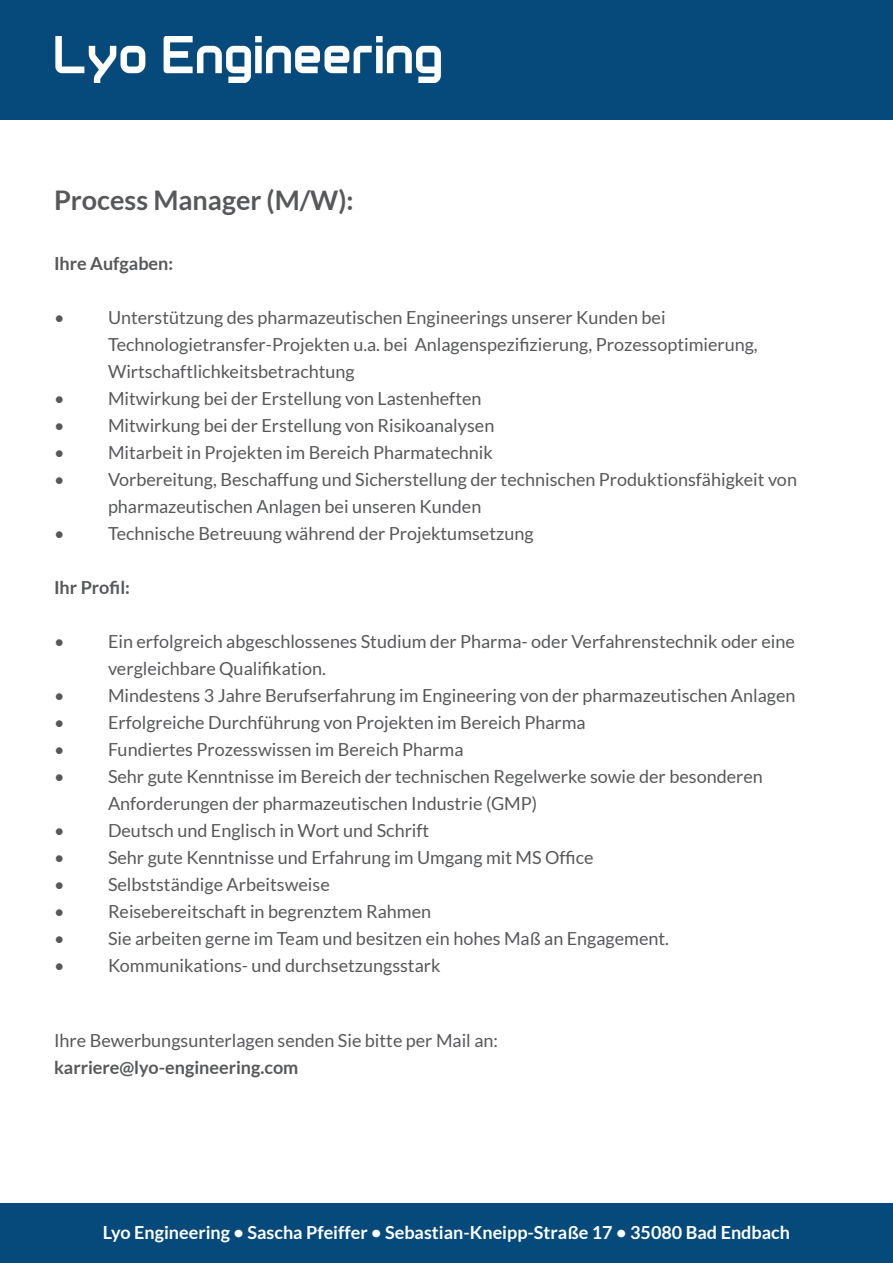
<style>
.page{position:relative;width:893px;height:1263px;background:#fff}
.page>*{position:absolute;margin:0;border:0;box-sizing:border-box;transform-origin:0 0}
.t1{font:700 27px "Lato";color:#57585a}
.t2{font:18px/27px "Lato";color:#57585a}
.t3{font:700 18px "Lato";color:#fff}
.t4{font:700 18px "Lato";color:#57585a}
</style>
<div class="page">
<div style="left:0;top:0;width:893px;height:119px;background:#054a7b"></div>
<div style="left:0;top:1203px;width:893px;height:60px;background:#054a7b"></div>
<img style="left:55px;top:37px;width:386px;height:45px">
<h1 class="t1" style="left:54px;top:185px;width:301px">Process Manager (M/W):</h1>
<p class="t4" style="left:54px;top:253px;width:121px">Ihre Aufgaben:</p>
<p class="t2" style="left:54px;top:304px;width:12px">•</p>
<p class="t2" style="left:108px;top:304px;width:651px">Unterstützung des pharmazeutischen Engineerings unserer Kunden bei<br>Technologietransfer-Projekten u.a. bei Anlagenspezifizierung, Prozessoptimierung,<br>Wirtschaftlichkeitsbetrachtung</p>
<p class="t2" style="left:54px;top:385px;width:12px">•</p>
<p class="t2" style="left:108px;top:385px;width:375px">Mitwirkung bei der Erstellung von Lastenheften</p>
<p class="t2" style="left:54px;top:412px;width:12px">•</p>
<p class="t2" style="left:108px;top:412px;width:388px">Mitwirkung bei der Erstellung von Risikoanalysen</p>
<p class="t2" style="left:54px;top:439px;width:12px">•</p>
<p class="t2" style="left:108px;top:439px;width:386px">Mitarbeit in Projekten im Bereich Pharmatechnik</p>
<p class="t2" style="left:54px;top:466px;width:12px">•</p>
<p class="t2" style="left:108px;top:466px;width:690px">Vorbereitung, Beschaffung und Sicherstellung der technischen Produktionsfähigkeit von pharmazeutischen Anlagen bei unseren Kunden</p>
<p class="t2" style="left:54px;top:520px;width:12px">•</p>
<p class="t2" style="left:108px;top:520px;width:427px">Technische Betreuung während der Projektumsetzung</p>
<p class="t4" style="left:54px;top:577px;width:78px">Ihr Profil:</p>
<p class="t2" style="left:54px;top:628px;width:12px">•</p>
<p class="t2" style="left:108px;top:628px;width:688px">Ein erfolgreich abgeschlossenes Studium der Pharma- oder Verfahrenstechnik oder eine vergleichbare Qualifikation.</p>
<p class="t2" style="left:54px;top:682px;width:12px">•</p>
<p class="t2" style="left:108px;top:682px;width:689px">Mindestens 3 Jahre Berufserfahrung im Engineering von der pharmazeutischen Anlagen</p>
<p class="t2" style="left:54px;top:709px;width:12px">•</p>
<p class="t2" style="left:108px;top:709px;width:479px">Erfolgreiche Durchführung von Projekten im Bereich Pharma</p>
<p class="t2" style="left:54px;top:736px;width:12px">•</p>
<p class="t2" style="left:108px;top:736px;width:357px">Fundiertes Prozesswissen im Bereich Pharma</p>
<p class="t2" style="left:54px;top:763px;width:12px">•</p>
<p class="t2" style="left:108px;top:763px;width:656px">Sehr gute Kenntnisse im Bereich der technischen Regelwerke sowie der besonderen<br>Anforderungen der pharmazeutischen Industrie (GMP)</p>
<p class="t2" style="left:54px;top:817px;width:12px">•</p>
<p class="t2" style="left:108px;top:817px;width:323px">Deutsch und Englisch in Wort und Schrift</p>
<p class="t2" style="left:54px;top:844px;width:12px">•</p>
<p class="t2" style="left:108px;top:844px;width:487px">Sehr gute Kenntnisse und Erfahrung im Umgang mit MS Office</p>
<p class="t2" style="left:54px;top:871px;width:12px">•</p>
<p class="t2" style="left:108px;top:871px;width:223px">Selbstständige Arbeitsweise</p>
<p class="t2" style="left:54px;top:898px;width:12px">•</p>
<p class="t2" style="left:108px;top:898px;width:325px">Reisebereitschaft in begrenztem Rahmen</p>
<p class="t2" style="left:54px;top:925px;width:12px">•</p>
<p class="t2" style="left:108px;top:925px;width:562px">Sie arbeiten gerne im Team und besitzen ein hohes Maß an Engagement.</p>
<p class="t2" style="left:54px;top:952px;width:12px">•</p>
<p class="t2" style="left:108px;top:952px;width:334px">Kommunikations- und durchsetzungsstark</p>
<p class="t2" style="left:54px;top:1027px;width:446px">Ihre Bewerbungsunterlagen senden Sie bitte per Mail an:</p>
<p class="t4" style="left:54px;top:1057px;width:246px">karriere@lyo-engineering.com</p>
<p class="t3" style="left:103px;top:1222px;width:688px">Lyo Engineering • Sascha Pfeiffer • Sebastian-Kneipp-Straße 17 • 35080 Bad Endbach</p>
</div>
